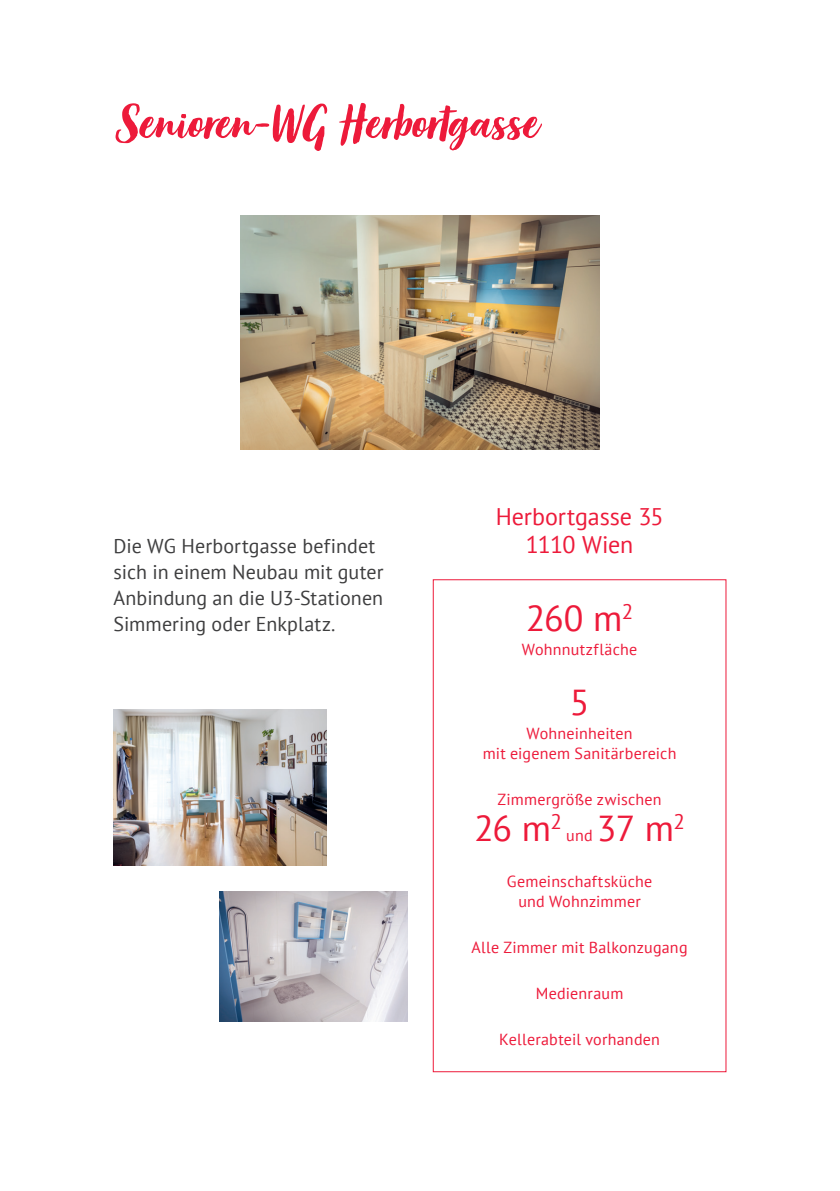
<style>
.page{position:relative;width:840px;height:1191px;background:#fff}
.page>*{position:absolute;margin:0;border:0;box-sizing:border-box;transform-origin:0 0}
.t1{font:italic 50px "Organika Script";letter-spacing:.005em;color:#ed1a3a}
.t2{font:36px "PT Sans";letter-spacing:-.03em;color:#ed1a3a}
.t3{font:24px/28px "PT Sans";letter-spacing:-.005em;color:#ed1a3a;text-align:center}
.t4{font:20px/26px "PT Sans";letter-spacing:.005em;color:#3e3e3f}
.t5{font:16px/20px "PT Sans";letter-spacing:.015em;color:#ed1a3a;text-align:center}
</style>
<div class="page">
<img style="left:220px;top:891px;width:187px;height:130px">
<img style="left:113px;top:709px;width:213px;height:156px">
<div style="left:432px;top:579px;width:294px;height:493px;border:1px solid #ed1a3a"></div>
<img style="left:240px;top:215px;width:359px;height:234px">
<h1 class="t1" style="left:113px;top:92px;width:423px">Senioren-WG Herbortgasse</h1>
<p class="t4" style="left:113px;top:533px;width:271px">Die WG Herbortgasse befindet sich in einem Neubau mit guter<br>Anbindung an die U3-Stationen<br>Simmering oder Enkplatz.</p>
<h3 class="t3" style="left:495px;top:502px;width:169px">Herbortgasse 35<br>1110 Wien</h3>
<h2 class="t2" style="left:525px;top:595px;width:109px">260 m<sup>2</sup></h2>
<p class="t5" style="left:521px;top:639px;width:117px">Wohnnutzfläche</p>
<h2 class="t2" style="left:569px;top:679px;width:21px">5</h2>
<p class="t5" style="left:482px;top:723px;width:195px">Wohneinheiten<br>mit eigenem Sanitärbereich</p>
<p class="t5" style="left:497px;top:789px;width:165px">Zimmergröße zwischen</p>
<h2 class="t2" style="left:474px;top:805px;width:89px">26 m<sup>2</sup></h2>
<h2 class="t2" style="left:596px;top:805px;width:90px">37 m<sup>2</sup></h2>
<p class="t5" style="left:506px;top:871px;width:147px">Gemeinschaftsküche und Wohnzimmer</p>
<p class="t5" style="left:471px;top:937px;width:217px">Alle Zimmer mit Balkonzugang</p>
<p class="t5" style="left:535px;top:983px;width:89px">Medienraum</p>
<p class="t5" style="left:499px;top:1029px;width:162px">Kellerabteil vorhanden</p>
<p class="t5" style="left:566px;top:825px;width:28px">und</p>
</div>
